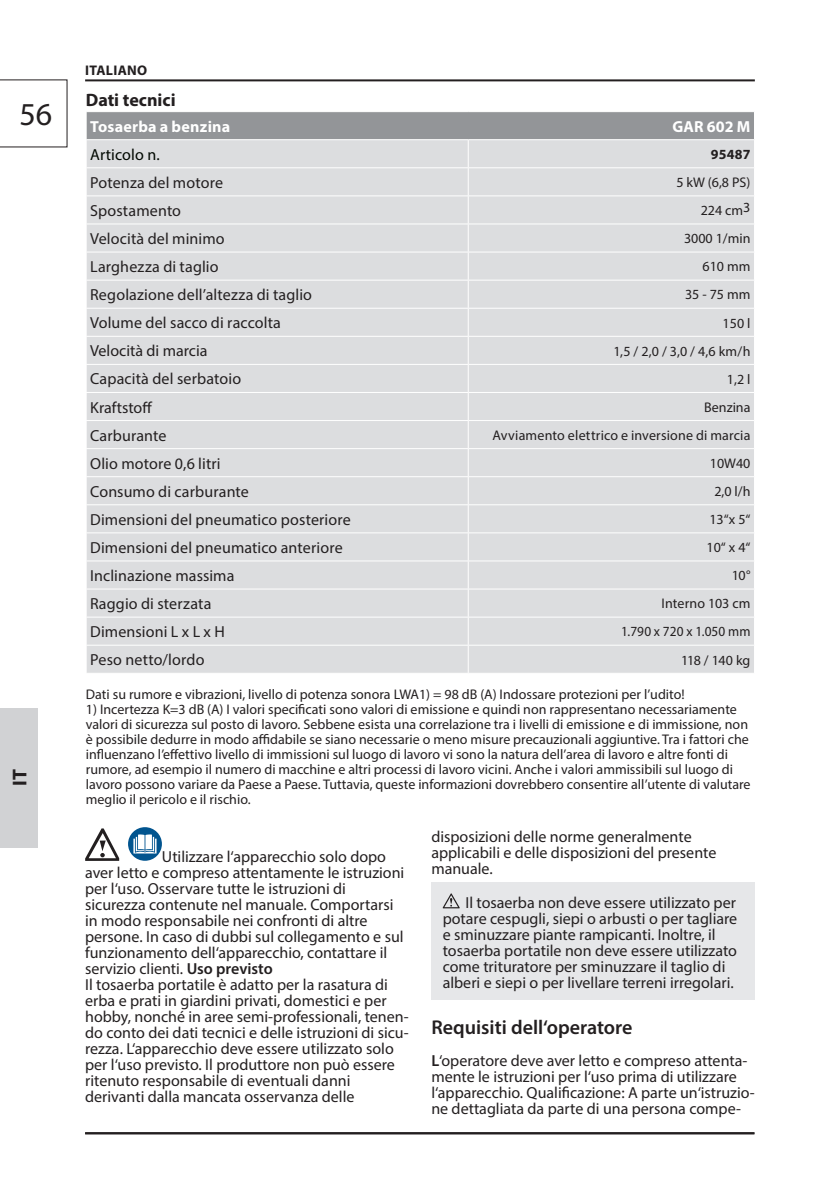
<style>
.page{position:relative;width:840px;height:1191px;background:#fff}
.page>*{position:absolute;margin:0;border:0;box-sizing:border-box;transform-origin:0 0}
.t1{font:32px "Myriad Pro";color:#231f20}
.t2{font:600 20px "Myriad Pro";color:#231f20}
.t3{font:700 20px "Myriad Pro";color:#231f20}
.t4{font:700 18px "Myriad Pro";color:#231f20}
.t5{font:16px/16px "Myriad Pro";color:#231f20}
.t6{font:700 16px "Myriad Pro";letter-spacing:.015em;color:#fff}
.t7{font:16px "Myriad Pro";letter-spacing:.01em;color:#000700}
.t8{font:14px/15px "Myriad Pro";color:#231f20}
.t9{font:14px "Myriad Pro";color:#231f20;scale:.95 1}
.t10{font:700 14px "Myriad Pro";letter-spacing:.02em;color:#231f20}
.s1{font-weight:600}
</style>
<div class="page">
<hr style="left:85px;top:1132px;width:669px;height:2px;background:#231f20">
<hr style="left:85px;top:79px;width:669px;height:2px;background:#231f20">
<svg style="left:0;top:79px;width:68px;height:69px"></svg>
<div style="left:0;top:708px;width:38px;height:138px;background:#d1d2d4"></div>
<svg style="left:85px;top:828px;width:34px;height:33px"></svg>
<svg style="left:128px;top:827px;width:34px;height:33px"></svg>
<svg style="left:133px;top:834px;width:23px;height:19px"></svg>
<div style="left:431px;top:882px;width:323px;height:117px;background:#e6e7e9"></div>
<svg style="left:442px;top:893px;width:17px;height:15px"></svg>
<svg style="left:86px;top:112px;width:668px;height:561px;background:#d9dadc"></svg>
<h1 class="t1" style="left:19px;top:95px;width:34px">56</h1>
<p class="t3" style="left:7px;top:786px;width:19px;rotate:-90deg">IT</p>
<p class="t10" style="left:85px;top:61px;width:63px">ITALIANO</p>
<p class="t4" style="left:86px;top:88px;width:91px">Dati tecnici</p>
<p class="t6" style="left:90px;top:116px;width:142px">Tosaerba a benzina</p>
<p class="t6" style="left:672px;top:116px;width:80px">GAR 602 M</p>
<p class="t7" style="left:90px;top:144px;width:71px">Articolo n.</p>
<p class="t10" style="left:710px;top:145px;width:41px">95487</p>
<p class="t5" style="left:90px;top:174px;width:134px">Potenza del motore</p>
<p class="t8" style="left:676px;top:175px;width:76px">5 kW (6,8 PS)</p>
<p class="t5" style="left:90px;top:202px;width:92px">Spostamento</p>
<p class="t8" style="left:700px;top:203px;width:51px">224 cm3</p>
<p class="t5" style="left:90px;top:230px;width:136px">Velocità del minimo</p>
<p class="t8" style="left:683px;top:231px;width:68px">3000 1/min</p>
<p class="t5" style="left:90px;top:258px;width:130px">Larghezza di taglio</p>
<p class="t8" style="left:702px;top:259px;width:49px">610 mm</p>
<p class="t5" style="left:90px;top:286px;width:223px">Regolazione dell’altezza di taglio</p>
<p class="t8" style="left:684px;top:287px;width:67px">35 - 75 mm</p>
<p class="t5" style="left:90px;top:315px;width:192px">Volume del sacco di raccolta</p>
<p class="t8" style="left:722px;top:315px;width:29px">150 l</p>
<p class="t5" style="left:90px;top:343px;width:119px">Velocità di marcia</p>
<p class="t8" style="left:613px;top:343px;width:138px">1,5 / 2,0 / 3,0 / 4,6 km/h</p>
<p class="t5" style="left:90px;top:371px;width:152px">Capacità del serbatoio</p>
<p class="t8" style="left:726px;top:371px;width:25px">1,2 l</p>
<p class="t5" style="left:90px;top:399px;width:64px">Kraftstoff</p>
<p class="t8" style="left:703px;top:399px;width:48px">Benzina</p>
<p class="t5" style="left:90px;top:427px;width:78px">Carburante</p>
<p class="t8" style="left:492px;top:427px;width:259px">Avviamento elettrico e inversione di marcia</p>
<p class="t5" style="left:90px;top:455px;width:132px">Olio motore 0,6 litri</p>
<p class="t8" style="left:709px;top:455px;width:42px">10W40</p>
<p class="t5" style="left:90px;top:483px;width:160px">Consumo di carburante</p>
<p class="t8" style="left:714px;top:483px;width:38px">2,0 l/h</p>
<p class="t5" style="left:90px;top:511px;width:262px">Dimensioni del pneumatico posteriore</p>
<p class="t8" style="left:709px;top:511px;width:42px">13“x 5“</p>
<p class="t5" style="left:90px;top:539px;width:254px">Dimensioni del pneumatico anteriore</p>
<p class="t8" style="left:706px;top:540px;width:45px">10“ x 4“</p>
<p class="t5" style="left:90px;top:567px;width:146px">Inclinazione massima</p>
<p class="t8" style="left:731px;top:568px;width:20px">10°</p>
<p class="t5" style="left:90px;top:595px;width:123px">Raggio di sterzata</p>
<p class="t8" style="left:661px;top:596px;width:90px">Interno 103 cm</p>
<p class="t5" style="left:90px;top:623px;width:136px">Dimensioni L x L x H</p>
<p class="t9" style="left:621px;top:623px;width:137px">1.790 x 720 x 1.050 mm</p>
<p class="t5" style="left:90px;top:651px;width:116px">Peso netto/lordo</p>
<p class="t8" style="left:680px;top:652px;width:71px">118 / 140 kg</p>
<p class="t8" style="left:86px;top:686px;width:600px">Dati su rumore e vibrazioni, livello di potenza sonora LWA1) = 98 dB (A) Indossare protezioni per l’udito!</p>
<p class="t8" style="left:86px;top:701px;width:666px">1) Incertezza K=3 dB (A) I valori specificati sono valori di emissione e quindi non rappresentano necessariamente valori di sicurezza sul posto di lavoro. Sebbene esista una correlazione tra i livelli di emissione e di immissione, non è possibile dedurre in modo affidabile se siano necessarie o meno misure precauzionali aggiuntive. Tra i fattori che influenzano l’effettivo livello di immissioni sul luogo di lavoro vi sono la natura dell’area di lavoro e altre fonti di rumore, ad esempio il numero di macchine e altri processi di lavoro vicini. Anche i valori ammissibili sul luogo di lavoro possono variare da Paese a Paese. Tuttavia, queste informazioni dovrebbero consentire all’utente di valutare meglio il pericolo e il rischio.</p>
<p class="t5" style="left:85px;top:848px;width:325px;text-indent:77px">Utilizzare l‘apparecchio solo dopo aver letto e compreso attentamente le istruzioni per l‘uso. Osservare tutte le istruzioni di sicurezza contenute nel manuale. Comportarsi in modo responsabile nei confronti di altre persone. In caso di dubbi sul collegamento e sul funzionamento dell‘apparecchio, contattare il servizio clienti. <span class="s1">Uso previsto<br></span>Il tosaerba portatile è adatto per la rasatura di erba e prati in giardini privati, domestici e per hobby, nonché in aree semi-professionali, tenen&shy;do conto dei dati tecnici e delle istruzioni di sicu&shy;rezza. L‘apparecchio deve essere utilizzato solo per l‘uso previsto. Il produttore non può essere ritenuto responsabile di eventuali danni derivanti dalla mancata osservanza delle</p>
<p class="t5" style="left:431px;top:828px;width:286px">disposizioni delle norme generalmente applicabili e delle disposizioni del presente manuale.</p>
<p class="t5" style="left:442px;top:894px;width:296px;text-indent:23px">Il tosaerba non deve essere utilizzato per potare cespugli, siepi o arbusti o per tagliare e sminuzzare piante rampicanti. Inoltre, il tosaerba portatile non deve essere utilizzato come trituratore per sminuzzare il taglio di alberi e siepi o per livellare terreni irregolari.</p>
<p class="t2" style="left:431px;top:1014px;width:202px">Requisiti dell‘operatore</p>
<p class="t5" style="left:431px;top:1052px;width:325px"><span class="s1">L</span>‘operatore deve aver letto e compreso attenta&shy;mente le istruzioni per l‘uso prima di utilizzare l‘apparecchio. Qualificazione: A parte un‘istruzio&shy;ne dettagliata da parte di una persona compe-</p>
</div>
